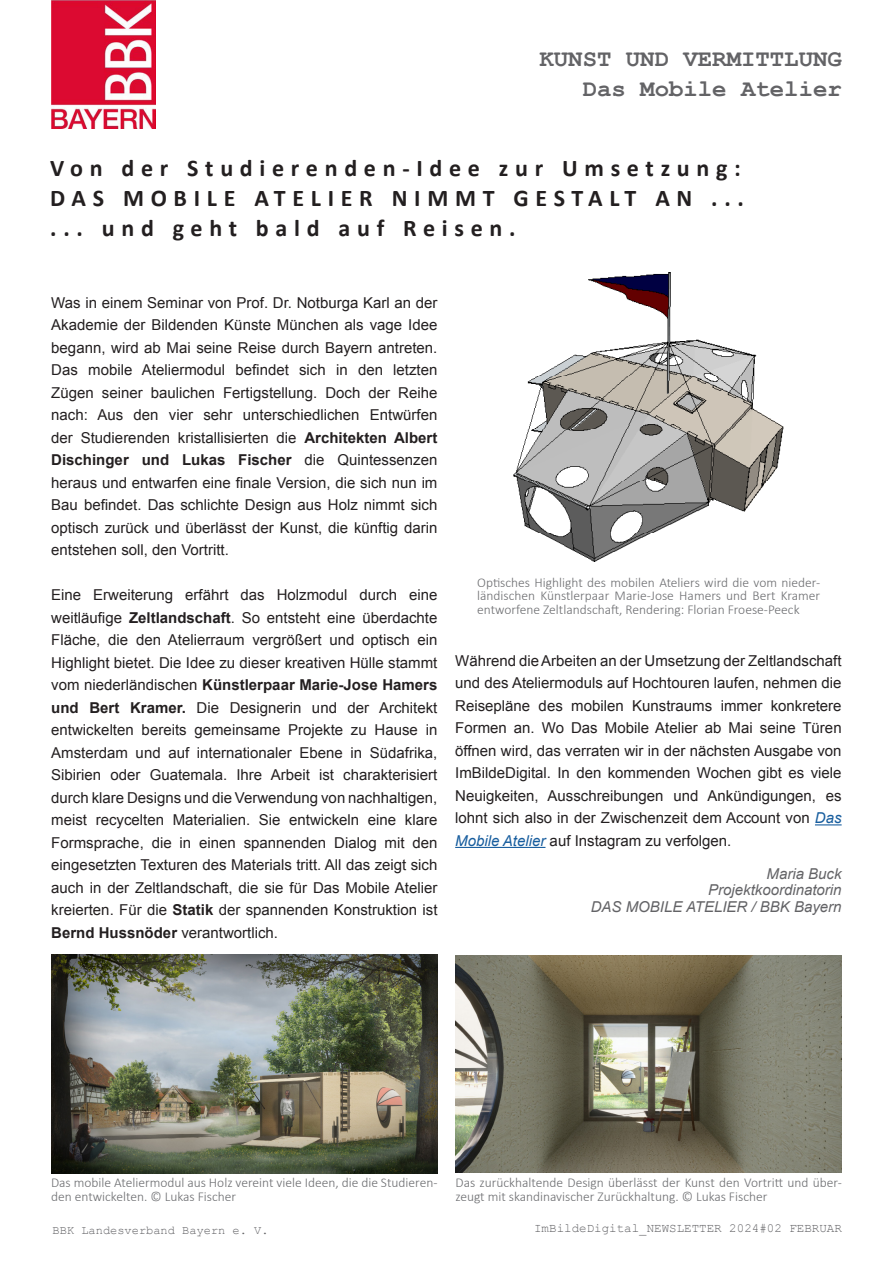
<style>
.page{position:relative;width:893px;height:1263px;background:#fff}
.page>*{position:absolute;margin:0;border:0;box-sizing:border-box;transform-origin:0 0}
.t1{font:700 24px/30px "Calibri";letter-spacing:.28em;color:#231f20}
.t2{font:700 24px/30px "Courier New";color:#636366;text-align:right}
.t3{font:15px/22.5px "Arial";color:#231f20;text-align:justify}
.t4{font:italic 15px/16.5px "Arial";color:#636366;text-align:right}
.t5{font:300 13.5px/13.5px "Calibri";color:#6c6d70}
.t6{font:12.45px "Courier New";color:#636366}
.t7{font:12px "Courier New";color:#636366}
.s1{font-weight:700}
.s2{font-style:italic;color:#175d9e}
</style>
<div class="page">
<img style="left:51px;top:0;width:104px;height:128px">
<img style="left:514px;top:272px;width:270px;height:289px">
<svg style="left:815px;top:824px;width:27px;height:1px"></svg>
<hr style="left:455px;top:847px;width:90px;height:1px;background:#175d9e">
<img style="left:51px;top:955px;width:386px;height:219px">
<img style="left:455px;top:955px;width:387px;height:218px">
<h1 class="t2" style="left:539px;top:43px;width:304px">KUNST UND VERMITTLUNG<br>Das Mobile Atelier</h1>
<h1 class="t1" style="left:50px;top:152px;width:695px">Von der Studierenden-Idee zur Umsetzung:<br>DAS MOBILE ATELIER NIMMT GESTALT AN ... ... und geht bald auf Reisen.</h1>
<p class="t3" style="left:51px;top:291px;width:388px">Was in einem Seminar von Prof. Dr. Notburga Karl an der Akademie der Bildenden Künste München als vage Idee begann, wird ab Mai seine Reise durch Bayern antreten.<br>Das mobile Ateliermodul befindet sich in den letzten Zügen seiner baulichen Fertigstellung. Doch der Reihe nach: Aus den vier sehr unterschiedlichen Entwürfen der Studierenden kristallisierten die <span class="s1">Architekten Albert Dischinger und Lukas Fischer</span> die Quintessenzen heraus und entwarfen eine finale Version, die sich nun im Bau befindet. Das schlichte Design aus Holz nimmt sich optisch zurück und überlässt der Kunst, die künftig darin entstehen soll, den Vortritt.</p>
<p class="t3" style="left:51px;top:584px;width:388px">Eine Erweiterung erfährt das Holzmodul durch eine weitläufige <span class="s1">Zeltlandschaft</span>. So entsteht eine überdachte Fläche, die den Atelierraum vergrößert und optisch ein Highlight bietet. Die Idee zu dieser kreativen Hülle stammt vom niederländischen <span class="s1">Künstlerpaar Marie-Jose Hamers und Bert Kramer.</span> Die Designerin und der Architekt entwickelten bereits gemeinsame Projekte zu Hause in Amsterdam und auf internationaler Ebene in Südafrika, Sibirien oder Guatemala. Ihre Arbeit ist charakterisiert durch klare Designs und die Verwendung von nachhaltigen, meist recycelten Materialien. Sie entwickeln eine klare Formsprache, die in einen spannenden Dialog mit den eingesetzten Texturen des Materials tritt. All das zeigt sich auch in der Zeltlandschaft, die sie für Das Mobile Atelier kreierten. Für die <span class="s1">Statik</span> der spannenden Konstruktion ist <span class="s1">Bernd Hussnöder</span> verantwortlich.</p>
<p class="t5" style="left:477px;top:575px;width:344px;text-align:justify">Optisches Highlight des mobilen Ateliers wird die vom nieder&shy;ländischen Künstlerpaar Marie-Jose Hamers und Bert Kramer entworfene Zeltlandschaft, Rendering: Florian Froese-Peeck</p>
<p class="t3" style="left:455px;top:649px;width:388px">Während die Arbeiten an der Umsetzung der Zeltlandschaft und des Ateliermoduls auf Hochtouren laufen, nehmen die Reisepläne des mobilen Kunstraums immer konkretere Formen an. Wo Das Mobile Atelier ab Mai seine Türen öffnen wird, das verraten wir in der nächsten Ausgabe von ImBildeDigital. In den kommenden Wochen gibt es viele Neuigkeiten, Ausschreibungen und Ankündigungen, es lohnt sich also in der Zwischenzeit dem Account von <span class="s2">Das Mobile Atelier</span> auf Instagram zu verfolgen.</p>
<p class="t4" style="left:591px;top:865px;width:252px">Maria Buck<br>Projektkoordinatorin<br>DAS MOBILE ATELIER / BBK Bayern</p>
<p class="t5" style="left:51px;top:1175px;width:388px">Das mobile Ateliermodul aus Holz vereint viele Ideen, die die Studieren&shy;den entwickelten. © Lukas Fischer</p>
<p class="t5" style="left:455px;top:1175px;width:388px">Das zurückhaltende Design überlässt der Kunst den Vortritt und über&shy;zeugt mit skandinavischer Zurückhaltung. © Lukas Fischer</p>
<p class="t7" style="left:53px;top:1222px;width:218px">BBK Landesverband Bayern e. V.</p>
<p class="t6" style="left:534px;top:1221px;width:309px">ImBildeDigital_NEWSLETTER 2024#02 FEBRUAR</p>
</div>
